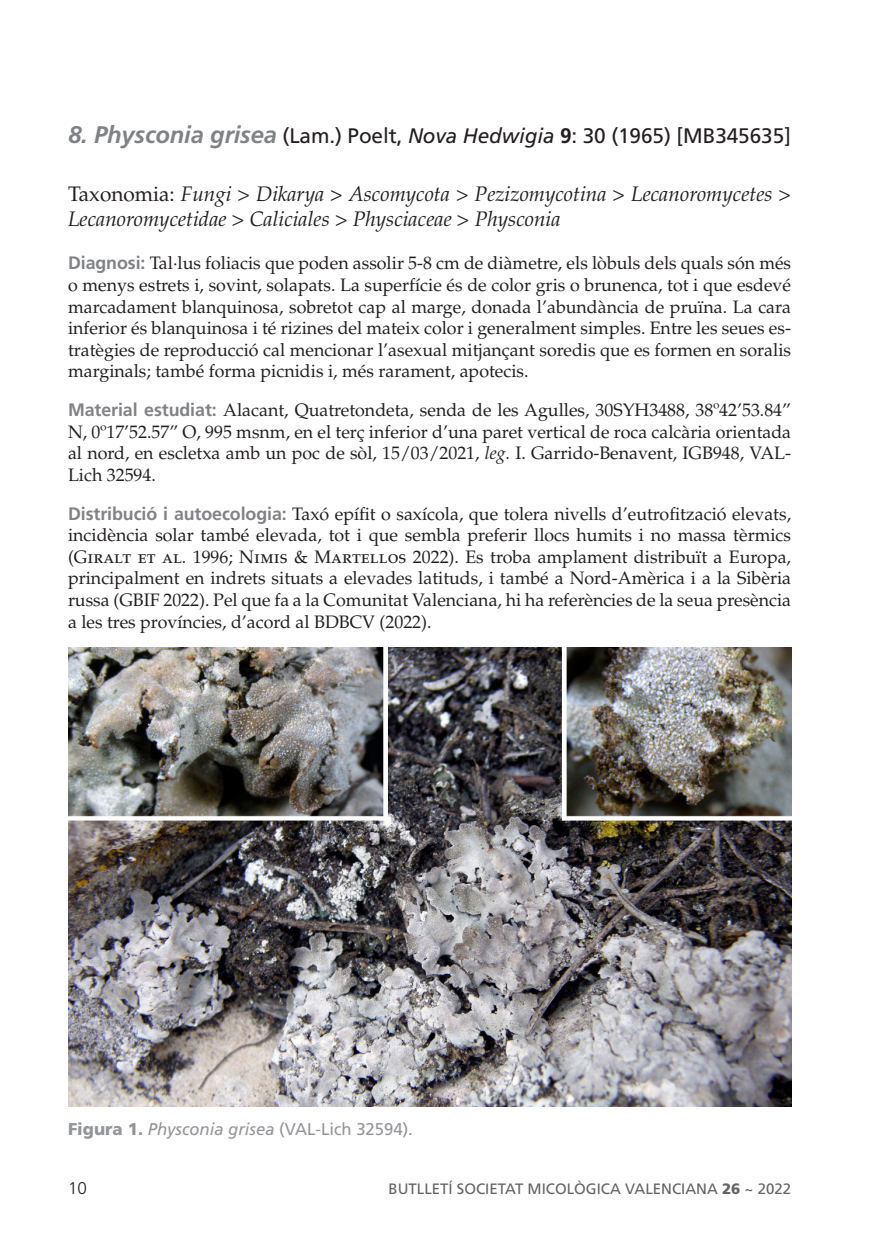
<style>
.page{position:relative;width:879px;height:1248px;background:#fff}
.page>*{position:absolute;margin:0;border:0;box-sizing:border-box;transform-origin:0 0}
.Texto_Base{font:italic 21px/25.2px "Palatino LT Std";color:#231f20}
.Texto_Base-2{font:21px "Frutiger LT Std";letter-spacing:-.005em;color:#231f20}
.Texto_Base-3{font:18px/21.6px "Palatino LT Std";color:#231f20;text-align:justify}
.t1{font:17px "Frutiger LT Std";color:#939598}
.t2{font:300 17px "Frutiger LT Std";color:#231f20}
.t3{font:15px "Frutiger LT Std";color:#636366}
.s1{font-weight:700;font-style:italic;font-size:24px;color:#808285}
.s2{font-style:italic}
.s3{font-weight:700}
.s4{font-style:normal}
.s5{font-family:"Frutiger LT Std";font-weight:700;color:#808285}
.s6{font-weight:900}
</style>
<div class="page">
<img style="left:68px;top:647px;width:723px;height:458px">
<p class="Texto_Base-2" style="left:68px;top:123px;width:724px"><span class="s1">8. Physconia grisea</span> (Lam.) Poelt, <span class="s2">Nova Hedwigia</span> <span class="s3">9</span>: 30 (1965) [MB345635]</p>
<p class="Texto_Base" style="left:68px;top:182px;width:724px"><span class="s4">Taxonomia:</span> Fungi <span class="s4">&gt;</span> Dikarya <span class="s4">&gt;</span> Ascomycota <span class="s4">&gt;</span> Pezizomycotina <span class="s4">&gt;</span> Lecanoromycetes <span class="s4">&gt;<br></span>Lecanoromycetidae <span class="s4">&gt;</span> Caliciales <span class="s4">&gt;</span> Physciaceae <span class="s4">&gt;</span> Physconia</p>
<p class="Texto_Base-3" style="left:68px;top:253px;width:724px"><span class="s5">Diagnosi:</span> Tal·lus foliacis que poden assolir 5-8 cm de diàmetre, els lòbuls dels quals són més o menys estrets i, sovint, solapats. La superfície és de color gris o brunenca, tot i que esdevé marcadament blanquinosa, sobretot cap al marge, donada l’abundància de pruïna. La cara inferior és blanquinosa i té rizines del mateix color i generalment simples. Entre les seues es&shy;tratègies de reproducció cal mencionar l’asexual mitjançant soredis que es formen en soralis marginals; també forma picnidis i, més rarament, apotecis.</p>
<p class="Texto_Base-3" style="left:68px;top:399px;width:724px"><span class="s5">Material estudiat:</span> Alacant, Quatretondeta, senda de les Agulles, 30SYH3488, 38º42’53.84” N, 0º17’52.57” O, 995 msnm, en el terç inferior d’una paret vertical de roca calcària orientada al nord, en escletxa amb un poc de sòl, 15/03/2021, <span class="s2">leg.</span> I. Garrido-Benavent, IGB948, VAL-Lich 32594.</p>
<p class="Texto_Base-3" style="left:68px;top:503px;width:724px"><span class="s5">Distribució i autoecologia:</span> Taxó epífit o saxícola, que tolera nivells d’eutrofització elevats, incidència solar també elevada, tot i que sembla preferir llocs humits i no massa tèrmics (Giralt et al. 1996; Nimis &amp; Martellos 2022). Es troba amplament distribuït a Europa, principalment en indrets situats a elevades latituds, i també a Nord-Amèrica i a la Sibèria russa (GBIF 2022). Pel que fa a la Comunitat Valenciana, hi ha referències de la seua presència a les tres províncies, d’acord al BDBCV (2022).</p>
<p class="t1" style="left:68px;top:1118px;width:346px"><span class="s6">Figura 1.</span> <span class="s2">Physconia grisea</span> (VAL-Lich 32594).</p>
<p class="t2" style="left:68px;top:1177px;width:20px">10</p>
<p class="t3" style="left:388px;top:1179px;width:404px">BUTLLETÍ SOCIETAT MICOLÒGICA VALENCIANA <span class="s6">26</span> ~ 2022</p>
</div>
